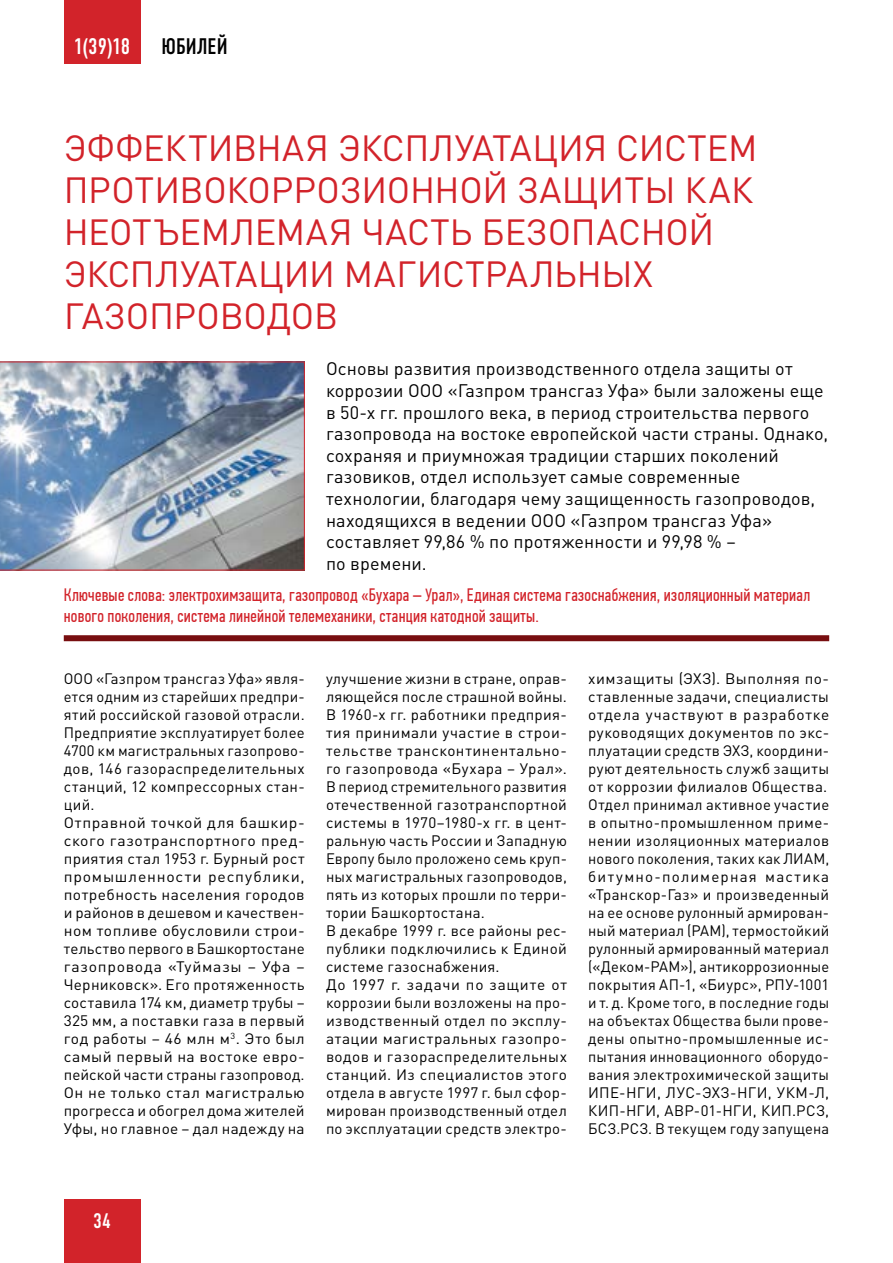
<style>
.page{position:relative;width:893px;height:1263px;background:#fff}
.page>*{position:absolute;margin:0;border:0;box-sizing:border-box;transform-origin:0 0}
.t1{font:36px/42px "DIN Pro";letter-spacing:-.005em;color:#d2232a}
.t2{font:22.5px "DIN Condensed C";color:#fff}
.t3{font:22.5px "DIN Condensed C";letter-spacing:.005em;color:#000}
.t4{font:21px "DIN Condensed C";color:#fff}
.t5{font:18px/21.6px "DIN Pro";letter-spacing:.005em;color:#000}
.t6{font:18px/21.6px "PF Din Text Comp Pro";letter-spacing:.015em;color:#d2232a}
.t7{font:15px/18px "DIN Pro";letter-spacing:.02em;color:#000}
</style>
<div class="page">
<div style="left:64px;top:1199px;width:76px;height:64px;background:#d2232a"></div>
<div style="left:64px;top:0;width:76px;height:64px;background:#d2232a"></div>
<div style="left:64px;top:635px;width:765px;height:6px;background:#780e10"></div>
<img style="left:0;top:362px;width:305px;height:208px">
<h2 class="t2" style="left:74px;top:34px;width:58px">1(39)18</h2>
<h2 class="t3" style="left:162px;top:34px;width:67px">ЮБИЛЕЙ</h2>
<h1 class="t1" style="left:64px;top:125px;width:695px">ЭФФЕКТИВНАЯ ЭКСПЛУАТАЦИЯ СИСТЕМ<br>ПРОТИВОКОРРОЗИОННОЙ ЗАЩИТЫ КАК<br>НЕОТЪЕМЛЕМАЯ ЧАСТЬ БЕЗОПАСНОЙ<br>ЭКСПЛУАТАЦИИ МАГИСТРАЛЬНЫХ<br>ГАЗОПРОВОДОВ</h1>
<p class="t5" style="left:326px;top:357px;width:504px">Основы развития производственного отдела защиты от коррозии ООО «Газпром трансгаз Уфа» были заложены еще в 50-х гг. прошлого века, в период строительства первого газопровода на востоке европейской части страны. Однако, сохраняя и приумножая традиции старших поколений газовиков, отдел использует самые современные технологии, благодаря чему защищенность газопроводов, находящихся в ведении ООО «Газпром трансгаз Уфа» составляет 99,86 % по протяженности и 99,98 % –<br>по времени.</p>
<p class="t6" style="left:64px;top:584px;width:748px">Ключевые слова: электрохимзащита, газопровод «Бухара – Урал», Единая система газоснабжения, изоляционный материал нового поколения, система линейной телемеханики, станция катодной защиты.</p>
<p class="t7" style="left:64px;top:669px;width:242px">ООО «Газпром трансгаз Уфа» явля&shy;ется одним из старейших предпри&shy;ятий российской газовой отрасли.<br>Предприятие эксплуатирует более<br>4700 км магистральных газопрово&shy;дов, 146 газораспределительных станций, 12 компрессорных стан&shy;ций.<br>Отправной точкой для башкир&shy;ского газотранспортного пред&shy;приятия стал 1953 г. Бурный рост промышленности республики, потребность населения городов и районов в дешевом и качествен&shy;ном топливе обусловили строи&shy;тельство первого в Башкортостане газопровода «Туймазы – Уфа –<br>Черниковск». Его протяженность составила 174 км, диаметр трубы –<br>325 мм, а поставки газа в первый год работы – 46 млн м<sup>3</sup>. Это был самый первый на востоке евро&shy;пейской части страны газопровод.<br>Он не только стал магистралью прогресса и обогрел дома жителей<br>Уфы, но главное – дал надежду на</p>
<p class="t7" style="left:326px;top:669px;width:242px">улучшение жизни в стране, оправ&shy;ляющейся после страшной войны.<br>В 1960-х гг. работники предприя&shy;тия принимали участие в строи&shy;тельстве трансконтинентально&shy;го газопровода «Бухара – Урал».<br>В период стремительного развития отечественной газотранспортной системы в 1970–1980-х гг. в цент&shy;ральную часть России и Западную<br>Европу было проложено семь круп&shy;ных магистральных газопроводов, пять из которых прошли по терри&shy;тории Башкортостана.<br>В декабре 1999 г. все районы рес&shy;публики подключились к Единой системе газоснабжения.<br>До 1997 г. задачи по защите от коррозии были возложены на про&shy;изводственный отдел по эксплу&shy;атации магистральных газопро&shy;водов и газораспределительных станций. Из специалистов этого отдела в августе 1997 г. был сфор&shy;мирован производственный отдел по эксплуатации средств электро-</p>
<p class="t7" style="left:588px;top:669px;width:242px">химзащиты (ЭХЗ). Выполняя по&shy;ставленные задачи, специалисты отдела участвуют в разработке руководящих документов по экс&shy;плуатации средств ЭХЗ, координи&shy;руют деятельность служб защиты от коррозии филиалов Общества.<br>Отдел принимал активное участие в опытно-промышленном приме&shy;нении изоляционных материалов нового поколения, таких как ЛИАМ, битумно-полимерная мастика «Транскор-Газ» и произведенный на ее основе рулонный армирован&shy;ный материал (РАМ), термостойкий рулонный армированный материал («Деком-РАМ»), антикоррозионные покрытия АП-1, «Биурс», РПУ-1001 и т. д. Кроме того, в последние годы на объектах Общества были прове&shy;дены опытно-промышленные ис&shy;пытания инновационного оборудо&shy;вания электрохимической защиты<br>ИПЕ-НГИ, ЛУС-ЭХЗ-НГИ, УКМ-Л,<br>КИП-НГИ, АВР-01-НГИ, КИП.РСЗ,<br>БСЗ.РСЗ. В текущем году запущена</p>
<h3 class="t4" style="left:93px;top:1208px;width:19px">34</h3>
</div>
